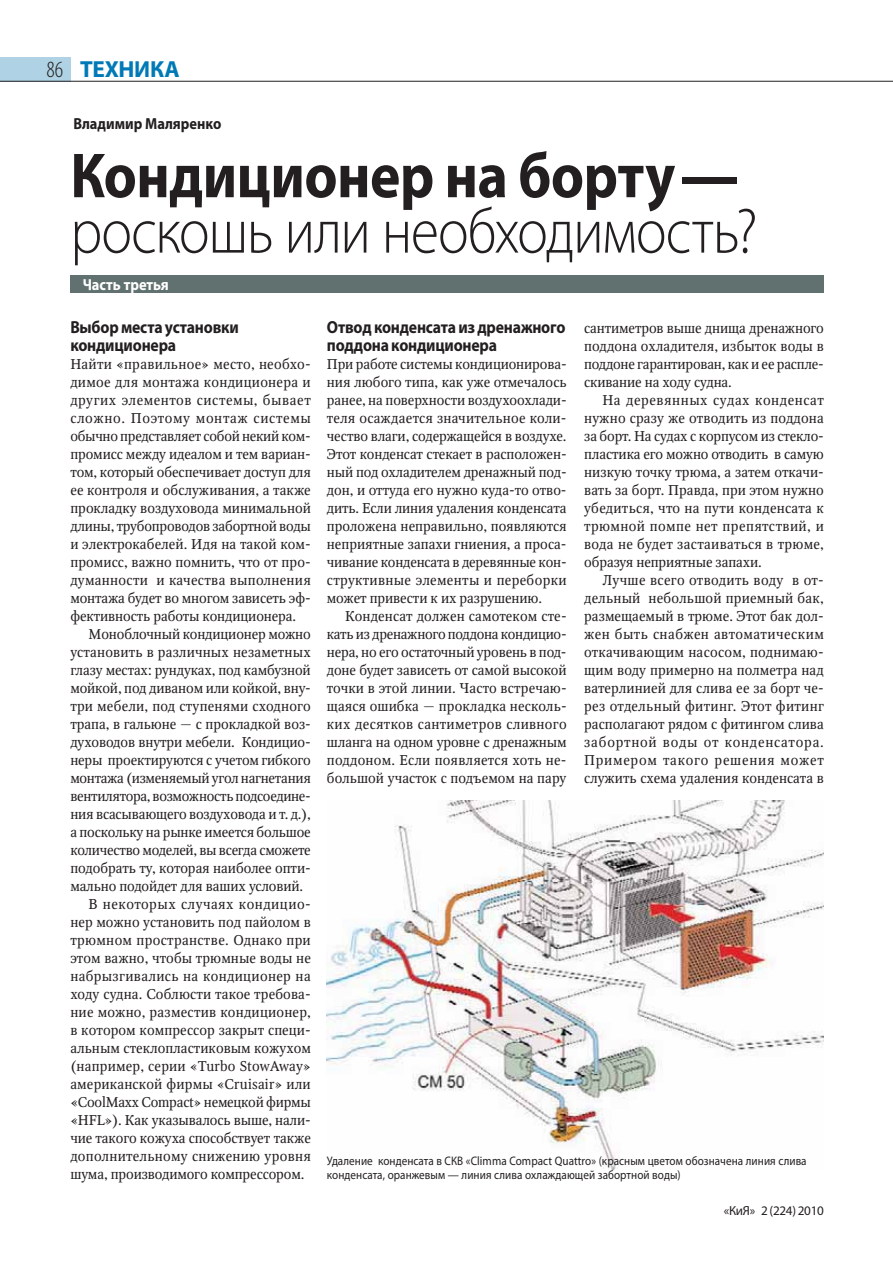
<style>
.page{position:relative;width:893px;height:1263px;background:#fff}
.page>*{position:absolute;margin:0;border:0;box-sizing:border-box;transform-origin:0 0}
.t1{font:300 64.05px "Myriad Pro";letter-spacing:-.02em;color:#231f20;scale:.9 1}
.t2{font:700 64.05px "Myriad Pro";letter-spacing:-.01em;color:#231f20;scale:.9 1}
.t3{font:700 23.25px "Myriad Pro";letter-spacing:-.015em;color:#0079b6}
.t4{font:700 17.55px/18px "Myriad Pro";letter-spacing:-.015em;color:#231f20;scale:.9 1}
.t5{font:700 16.05px "Myriad Pro";color:#231f20;scale:.9 1}
.t6{font:700 16.05px "Myriad Pro";color:#fff;scale:.9 1}
.t7{font:14.1px/18px "Octava C";letter-spacing:-.005em;color:#231f20;text-align:justify}
.t8{font:14.1px "Octava C";letter-spacing:.015em;color:#231f20}
.t9{font:14.1px "Octava C";letter-spacing:.02em;color:#231f20}
.t10{font:14.1px "Octava C";letter-spacing:-.025em;color:#231f20}
.t11{font:14.1px "Octava C";letter-spacing:.025em;color:#231f20}
.t12{font:14.1px "Octava C";letter-spacing:.035em;color:#231f20}
.t13{font:13.05px "Myriad Pro";letter-spacing:-.02em;color:#231f20}
.t14{font:12.45px/13.8px "Myriad Pro";letter-spacing:.005em;color:#231f20;scale:.9 1}
.s1{font-weight:300;font-stretch:condensed;color:#231f20}
</style>
<div class="page">
<div style="left:0;top:57px;width:70px;height:24px;background:#afd3e4"></div>
<hr style="left:0;top:81px;width:880px;height:1px;background:#231f20">
<svg style="left:880px;top:81px;width:12px;height:1px"></svg>
<img style="left:327px;top:801px;width:497px;height:369px">
<div style="left:70px;top:275px;width:754px;height:18px;background:#617170"></div>
<h2 class="t3" style="left:47px;top:55px;width:135px"><span class="s1">86</span> ТЕХНИКА</h2>
<p class="t5" style="left:73px;top:114px;width:166px">Владимир Маляренко</p>
<h1 class="t2" style="left:70px;top:138px;width:743px">Кондиционер на борту —</h1>
<h1 class="t1" style="left:70px;top:193px;width:765px">роскошь или необходимость?</h1>
<p class="t6" style="left:83px;top:275px;width:97px">Часть третья</p>
<p class="t4" style="left:70px;top:318px;width:189px">Выбор места установки кондиционера</p>
<p class="t7" style="left:70px;top:356px;width:242px">Найти «правильное» место, необхо&shy;димое для монтажа кондиционера и других элементов системы, бывает сложно. Поэтому монтаж системы обычно представляет собой некий ком&shy;промисс между идеалом и тем вариан&shy;том, который обеспечивает доступ для ее контроля и обслуживания, а также прокладку воздуховода минимальной длины, трубопроводов забортной воды и электрокабелей. Идя на такой ком&shy;промисс, важно помнить, что от про&shy;думанности и качества выполнения монтажа будет во многом зависеть эф&shy;фективность работы кондиционера.</p>
<p class="t7" style="left:89px;top:626px;width:224px">Моноблочный кондиционер можно</p>
<p class="t7" style="left:70px;top:644px;width:242px">установить в различных незаметных</p>
<p class="t7" style="left:70px;top:662px;width:242px">глазу местах: рундуках, под камбузной</p>
<p class="t7" style="left:70px;top:680px;width:242px">мойкой, под диваном или койкой, вну-</p>
<p class="t8" style="left:70px;top:700px;width:242px">три мебели, под ступенями сходного</p>
<p class="t7" style="left:70px;top:716px;width:242px">трапа, в гальюне — с прокладкой воз-</p>
<p class="t7" style="left:70px;top:734px;width:242px">духоводов внутри мебели. Кондицио-</p>
<p class="t7" style="left:70px;top:752px;width:242px">неры проектируются с учетом гибкого</p>
<p class="t7" style="left:70px;top:770px;width:242px">монтажа (изменяемый угол нагнетания</p>
<p class="t10" style="left:70px;top:790px;width:242px">вентилятора, возможность подсоедине-</p>
<p class="t7" style="left:70px;top:806px;width:242px">ния всасывающего воздуховода и т. д.),</p>
<p class="t7" style="left:70px;top:824px;width:242px">а поскольку на рынке имеется большое</p>
<p class="t7" style="left:70px;top:842px;width:242px">количество моделей, вы всегда сможете</p>
<p class="t7" style="left:70px;top:860px;width:242px">подобрать ту, которая наиболее опти-</p>
<p class="t7" style="left:70px;top:878px;width:234px">мально подойдет для ваших условий.</p>
<p class="t12" style="left:89px;top:898px;width:224px">В некоторых случаях кондицио-</p>
<p class="t7" style="left:70px;top:914px;width:242px">нер можно установить под пайолом в</p>
<p class="t9" style="left:70px;top:934px;width:242px">трюмном пространстве. Однако при</p>
<p class="t7" style="left:70px;top:950px;width:242px">этом важно, чтобы трюмные воды не</p>
<p class="t11" style="left:70px;top:970px;width:242px">набрызгивались на кондиционер на</p>
<p class="t7" style="left:70px;top:986px;width:242px">ходу судна. Соблюсти такое требова-</p>
<p class="t8" style="left:70px;top:1006px;width:242px">ние можно, разместив кондиционер,</p>
<p class="t7" style="left:70px;top:1022px;width:242px">в котором компрессор закрыт специ-</p>
<p class="t7" style="left:70px;top:1040px;width:242px">альным стеклопластиковым кожухом</p>
<p class="t8" style="left:70px;top:1060px;width:242px">(например, серии «Turbo StowAway»</p>
<p class="t7" style="left:70px;top:1076px;width:242px">американской фирмы «Cruisair» или</p>
<p class="t7" style="left:70px;top:1094px;width:242px">«CoolMaxx Compact» немецкой фирмы</p>
<p class="t7" style="left:70px;top:1112px;width:242px">«HFL»). Как указывалось выше, нали-</p>
<p class="t7" style="left:70px;top:1130px;width:242px">чие такого кожуха способствует также</p>
<p class="t9" style="left:70px;top:1150px;width:242px">дополнительному снижению уровня</p>
<p class="t7" style="left:70px;top:1166px;width:236px">шума, производимого компрессором.</p>
<p class="t4" style="left:327px;top:318px;width:267px">Отвод конденсата из дренажного поддона кондиционера</p>
<p class="t7" style="left:327px;top:356px;width:241px">При работе системы кондиционирова&shy;ния любого типа, как уже отмечалось ранее, на поверхности воздухоохлади&shy;теля осаждается значительное коли&shy;чество влаги, содержащейся в воздухе.<br>Этот конденсат стекает в расположен&shy;ный под охладителем дренажный под&shy;дон, и оттуда его нужно куда-то отво&shy;дить. Если линия удаления конденсата проложена неправильно, появляются неприятные запахи гниения, а проса&shy;чивание конденсата в деревянные кон&shy;структивные элементы и переборки может привести к их разрушению.</p>
<p class="t7" style="left:327px;top:608px;width:241px;text-indent:18px">Конденсат должен самотеком сте&shy;кать из дренажного поддона кондицио&shy;нера, но его остаточный уровень в под&shy;доне будет зависеть от самой высокой точки в этой линии. Часто встречаю&shy;щаяся ошибка — прокладка несколь&shy;ких десятков сантиметров сливного шланга на одном уровне с дренажным поддоном. Если появляется хоть не&shy;большой участок с подъемом на пару</p>
<p class="t7" style="left:584px;top:320px;width:241px">сантиметров выше днища дренажного поддона охладителя, избыток воды в поддоне гарантирован, как и ее распле&shy;скивание на ходу судна.</p>
<p class="t7" style="left:584px;top:392px;width:241px;text-indent:18px">На деревянных судах конденсат нужно сразу же отводить из поддона за борт. На судах с корпусом из стекло&shy;пластика его можно отводить в самую низкую точку трюма, а затем откачи&shy;вать за борт. Правда, при этом нужно убедиться, что на пути конденсата к трюмной помпе нет препятствий, и вода не будет застаиваться в трюме, образуя неприятные запахи.</p>
<p class="t7" style="left:584px;top:572px;width:241px;text-indent:18px">Лучше всего отводить воду в от&shy;дельный небольшой приемный бак, размещаемый в трюме. Этот бак дол&shy;жен быть снабжен автоматическим откачивающим насосом, поднимаю&shy;щим воду примерно на полметра над ватерлинией для слива ее за борт че&shy;рез отдельный фитинг. Этот фитинг располагают рядом с фитингом слива забортной воды от конденсатора.<br>Примером такого решения может служить схема удаления конденсата в</p>
<p class="t14" style="left:327px;top:1154px;width:535px">Удаление конденсата в СКВ «Climma Compact Quattro» (красным цветом обозначена линия слива конденсата, оранжевым — линия слива охлаждающей забортной воды)</p>
<p class="t13" style="left:724px;top:1203px;width:102px">«КиЯ» 2 (224) 2010</p>
</div>
